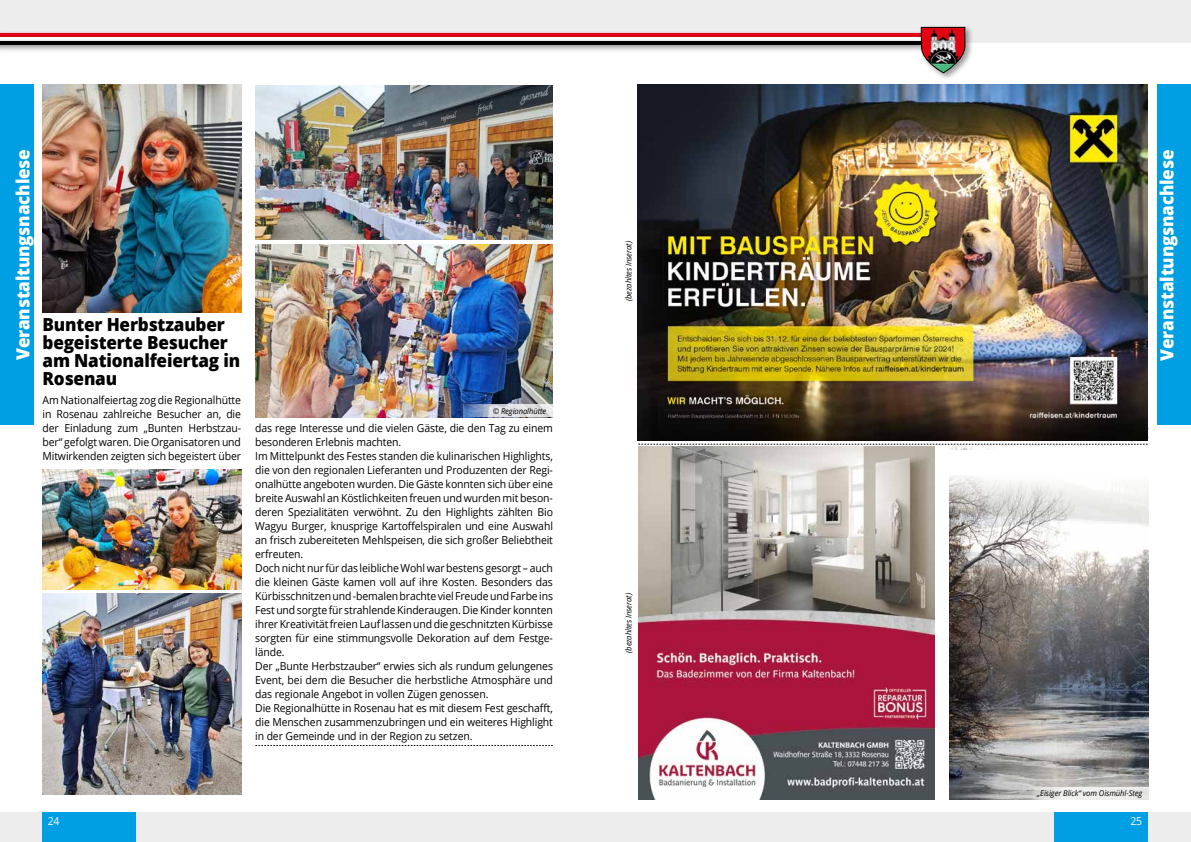
<style>
.page{position:relative;width:1191px;height:842px;background:#fff}
.page>*{position:absolute;margin:0;border:0;box-sizing:border-box;transform-origin:0 0}
.t1{font:800 18px/18px "Open Sans";letter-spacing:-.01em;color:#000;scale:.95 1}
.t2{font:800 18px "Open Sans";letter-spacing:-.01em;color:#fff;scale:.95 1}
.t3{font:11px/14px "Open Sans";letter-spacing:-.01em;color:#000;text-align:justify;scale:.95 1}
.t4{font:11px "Open Sans";color:#fff;scale:.95 1}
.t5{font:italic 8px "Open Sans";letter-spacing:-.01em;color:#000;scale:.95 1}
</style>
<div class="page">
<img style="left:949px;top:447px;width:199px;height:352px">
<svg style="left:1023px;top:787px;width:125px;height:12px"></svg>
<img style="left:638px;top:447px;width:296px;height:352px">
<svg style="left:639px;top:444px;width:508px;height:1px"></svg>
<img style="left:637px;top:85px;width:511px;height:356px">
<img style="left:43px;top:85px;width:198px;height:227px">
<img style="left:255px;top:85px;width:298px;height:155px">
<img style="left:255px;top:244px;width:298px;height:173px">
<svg style="left:256px;top:745px;width:296px;height:1px"></svg>
<svg style="left:459px;top:404px;width:94px;height:13px"></svg>
<img style="left:42px;top:593px;width:199px;height:202px">
<img style="left:43px;top:469px;width:198px;height:120px">
<svg style="left:949px;top:451px;width:200px;height:59px"></svg>
<div style="left:0;top:812px;width:1191px;height:30px;background:#ededed"></div>
<div style="left:0;top:0;width:1191px;height:43px;background:#ededed"></div>
<div style="left:0;top:30px;width:951px;height:15px;background:#e3e0e1"></div>
<hr style="left:0;top:33px;width:943px;height:4px;background:#e30613">
<div style="left:0;top:34px;width:951px;height:15px;background:#d90915"></div>
<hr style="left:0;top:37px;width:943px;height:4px;background:#fff">
<div style="left:0;top:38px;width:951px;height:15px;background:#000;opacity:.4"></div>
<hr style="left:0;top:41px;width:943px;height:4px;background:#000">
<div style="left:918px;top:24px;width:55px;height:57px;background:#000;opacity:.4"></div>
<svg style="left:920px;top:26px;width:46px;height:48px"></svg>
<div style="left:0;top:85px;width:34px;height:340px;background:#009fe3"></div>
<div style="left:42px;top:812px;width:94px;height:30px;background:#009fe3"></div>
<div style="left:1157px;top:85px;width:34px;height:340px;background:#009fe3"></div>
<div style="left:1054px;top:812px;width:94px;height:30px;background:#009fe3"></div>
<h1 class="t2" style="left:9px;top:360px;width:224px;rotate:-90deg">Veranstaltungsnachlese</h1>
<h1 class="t2" style="left:1153px;top:361px;width:224px;rotate:-90deg">Veranstaltungsnachlese</h1>
<p class="t5" style="left:623px;top:301px;width:65px;rotate:-90deg">(bezahltes Inserat)</p>
<h1 class="t1" style="left:43px;top:314px;width:209px">Bunter Herbstzauber begeisterte Besucher am Nationalfeiertag in<br>Rosenau</h1>
<p class="t3" style="left:43px;top:393px;width:210px">Am Nationalfeiertag zog die Regionalhütte in Rosenau zahlreiche Besucher an, die der Einladung zum „Bunten Herbstzau&shy;ber“ gefolgt waren. Die Organisatoren und Mitwirkenden zeigten sich begeistert über</p>
<p class="t5" style="left:493px;top:405px;width:58px">© Regionalhütte</p>
<p class="t3" style="left:255px;top:421px;width:315px;text-align:left">das rege Interesse und die vielen Gäste, die den Tag zu einem besonderen Erlebnis machten.<br>Im Mittelpunkt des Festes standen die kulinarischen Highlights, die von den regionalen Lieferanten und Produzenten der Regi&shy;onalhütte angeboten wurden. Die Gäste konnten sich über eine breite Auswahl an Köstlichkeiten freuen und wurden mit beson&shy;deren Spezialitäten verwöhnt. Zu den Highlights zählten Bio Wagyu Burger, knusprige Kartoffelspiralen und eine Auswahl an frisch zubereiteten Mehlspeisen, die sich großer Beliebtheit erfreuten.<br>Doch nicht nur für das leibliche Wohl war bestens gesorgt – auch die kleinen Gäste kamen voll auf ihre Kosten. Besonders das Kürbisschnitzen und -bemalen brachte viel Freude und Farbe ins Fest und sorgte für strahlende Kinderaugen. Die Kinder konnten ihrer Kreativität freien Lauf lassen und die geschnitzten Kürbisse sorgten für eine stimmungsvolle Dekoration auf dem Festge&shy;lände.<br>Der „Bunte Herbstzauber“ erwies sich als rundum gelungenes Event, bei dem die Besucher die herbstliche Atmosphäre und das regionale Angebot in vollen Zügen genossen.<br>Die Regionalhütte in Rosenau hat es mit diesem Fest geschafft, die Menschen zusammenzubringen und ein weiteres Highlight in der Gemeinde und in der Region zu setzen.</p>
<p class="t5" style="left:623px;top:653px;width:65px;rotate:-90deg">(bezahltes Inserat)</p>
<p class="t5" style="left:1037px;top:788px;width:112px">„Eisiger Blick“ vom Oismühl-Steg</p>
<p class="t4" style="left:48px;top:813px;width:14px">24</p>
<p class="t4" style="left:1130px;top:813px;width:14px">25</p>
</div>
